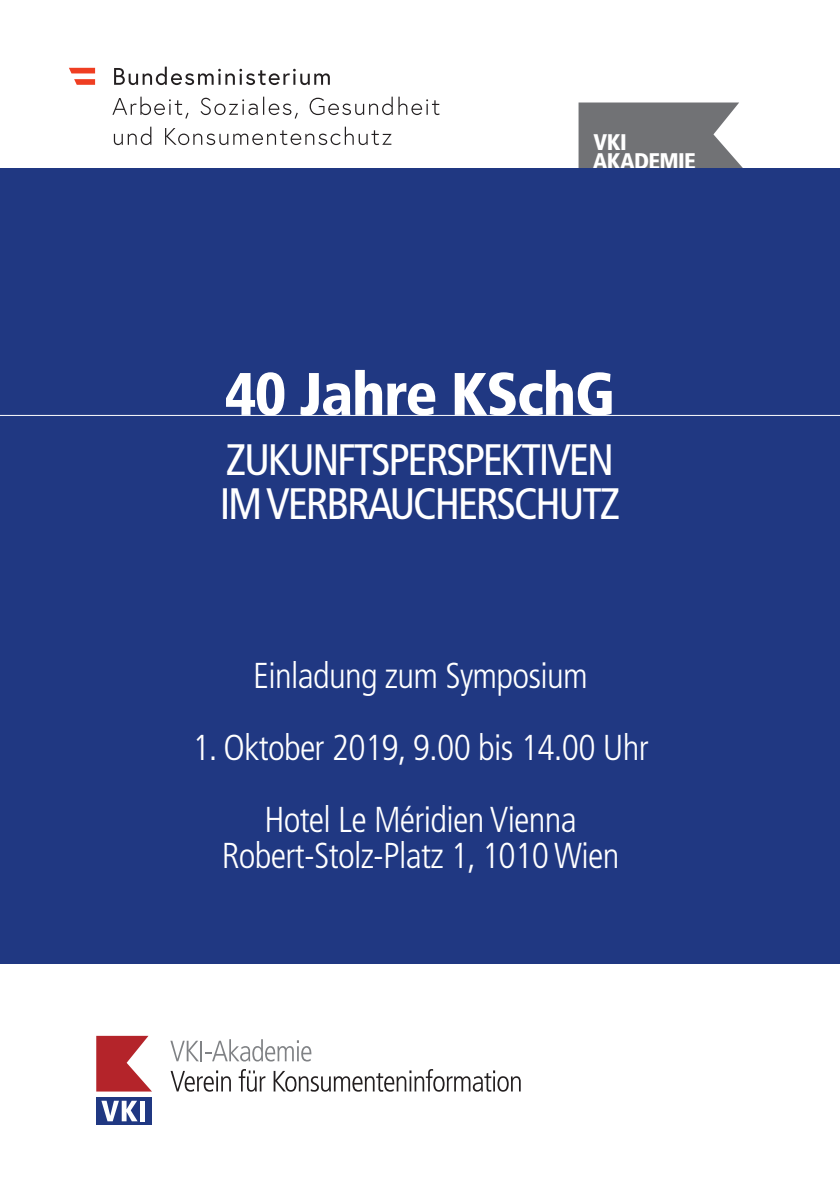
<style>
.page{position:relative;width:840px;height:1191px;background:#fff}
.page>*{position:absolute;margin:0;border:0;box-sizing:border-box;transform-origin:0 0}
.t1{font:900 condensed 60px "Frutiger LT Std";letter-spacing:-.02em;color:#fff}
.t2{font:condensed 44px/44px "Frutiger LT Std";letter-spacing:-.05em;color:#fff}
.t3{font:300 condensed 36px/72px "Frutiger LT Std";letter-spacing:-.02em;color:#fff;text-align:center}
.t4{font:900 condensed 22.6px/18.8px "Frutiger LT Std";letter-spacing:-.03em;color:#fff}
</style>
<div class="page">
<svg style="left:578px;top:102px;width:165px;height:67px"></svg>
<div style="left:96px;top:1097px;width:56px;height:28px;background:#203882"></div>
<svg style="left:96px;top:1035px;width:56px;height:56px"></svg>
<svg style="left:101px;top:1100px;width:36px;height:21px"></svg>
<div style="left:140px;top:1100px;width:5px;height:21px;background:#fff"></div>
<svg style="left:170px;top:1070px;width:61px;height:21px"></svg>
<svg style="left:238px;top:1069px;width:27px;height:22px"></svg>
<svg style="left:273px;top:1069px;width:247px;height:22px"></svg>
<svg style="left:170px;top:1040px;width:29px;height:21px"></svg>
<hr style="left:200px;top:1040px;width:2px;height:21px;background:#808285">
<svg style="left:205px;top:1039px;width:106px;height:22px"></svg>
<div style="left:0;top:169px;width:839px;height:795px;background:#203882"></div>
<hr style="left:0;top:415px;width:839px;height:1px;background:#fff">
<svg style="left:114px;top:127px;width:277px;height:18px"></svg>
<svg style="left:112px;top:97px;width:327px;height:22px"></svg>
<svg style="left:114px;top:67px;width:215px;height:18px"></svg>
<svg style="left:69px;top:68px;width:26px;height:5px"></svg>
<svg style="left:74px;top:79px;width:21px;height:6px"></svg>
<p class="t4" style="left:592px;top:133px;width:104px">VKI<br>AKADEMIE</p>
<h1 class="t1" style="left:225px;top:358px;width:391px">40 Jahre KSchG</h1>
<p class="t2" style="left:220px;top:438px;width:401px">ZUKUNFTSPERSPEKTIVEN<br>IM VERBRAUCHERSCHUTZ</p>
<p class="t3" style="left:253px;top:640px;width:336px">Einladung zum Symposium</p>
<p class="t3" style="left:192px;top:712px;width:458px">1. Oktober 2019, 9.00 bis 14.00 Uhr<br>Hotel Le Méridien Vienna</p>
<p class="t3" style="left:221px;top:820px;width:399px">Robert-Stolz-Platz 1, 1010 Wien</p>
</div>
